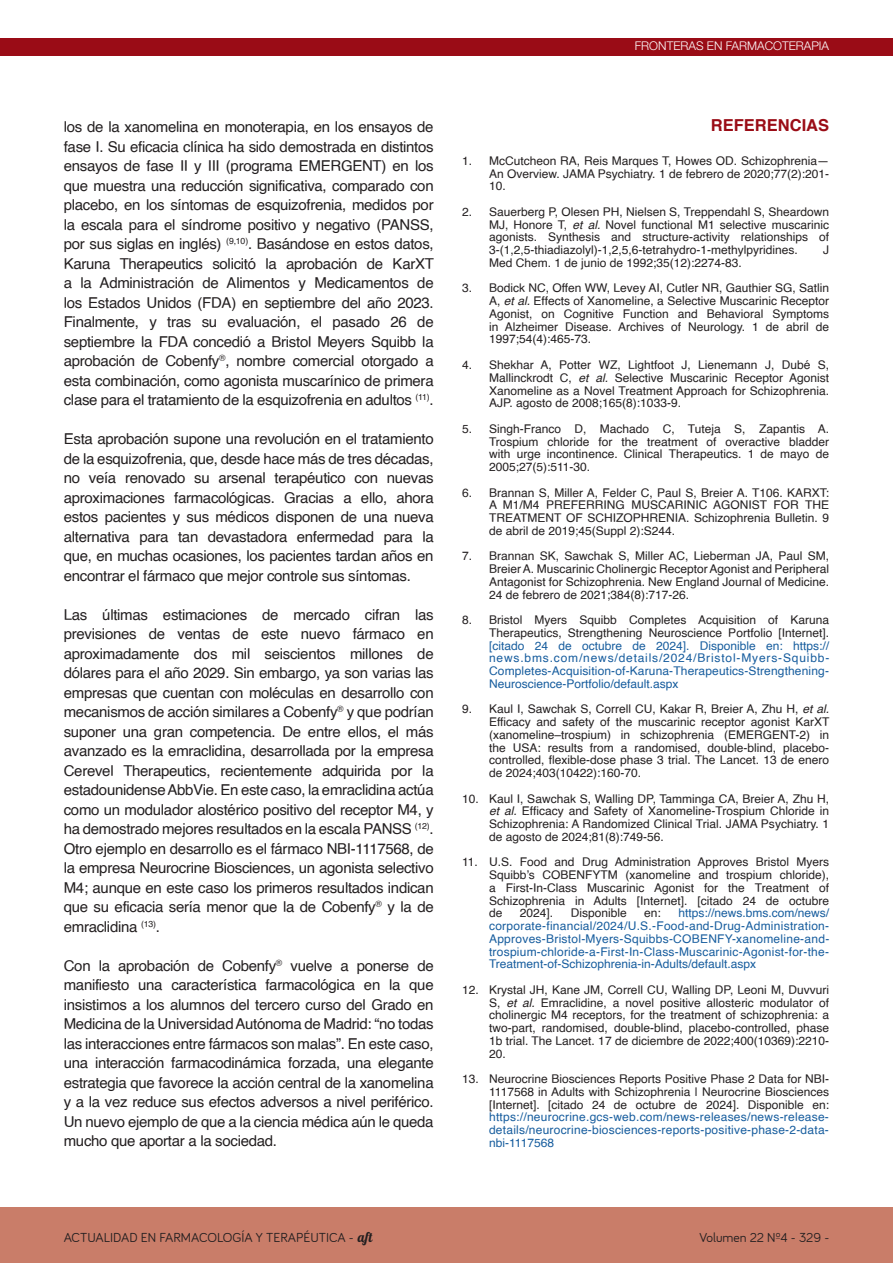
<style>
.page{position:relative;width:893px;height:1263px;background:#fff}
.page>*{position:absolute;margin:0;border:0;box-sizing:border-box;transform-origin:0 0}
.REFERENCIAS_BIBLIOGR{font:700 16.5px "Helvetica";color:#9a0c16}
.PÁRRAFO{font:15px/19.5px "Helvetica";letter-spacing:-.02em;color:#231f20;text-align:justify}
.NUMERACIÓN{font:13.5px "Bariol";color:#231f20}
.t1{font:12px/12.8px "Helvetica";color:#231f20;text-align:justify}
.t2{font:12px/12.8px "Helvetica";color:#175d9e;text-align:justify}
.t3{font:300 12px "Helvetica Neue";color:#fff}
.s1{font-style:italic}
.s2{color:#231f20}
.s3{color:#175d9e}
.s4{font-family:"Lobster 1.4"}
</style>
<div class="page">
<div style="left:0;top:1208px;width:893px;height:55px;background:#c97d69"></div>
<div style="left:0;top:38px;width:893px;height:17px;background:#9a0c16"></div>
<p class="PÁRRAFO" style="left:64px;top:117px;width:372px">los de la xanomelina en monoterapia, en los ensayos de fase I. Su eficacia clínica ha sido demostrada en distintos ensayos de fase II y III (programa EMERGENT) en los que muestra una reducción significativa, comparado con placebo, en los síntomas de esquizofrenia, medidos por la escala para el síndrome positivo y negativo (PANSS, por sus siglas en inglés) <sup>(9,10)</sup>. Basándose en estos datos, Karuna Therapeutics solicitó la aprobación de KarXT a la Administración de Alimentos y Medicamentos de los Estados Unidos (FDA) en septiembre del año 2023.<br>Finalmente, y tras su evaluación, el pasado 26 de septiembre la FDA concedió a Bristol Meyers Squibb la aprobación de Cobenfy<sup>®</sup>, nombre comercial otorgado a esta combinación, como agonista muscarínico de primera clase para el tratamiento de la esquizofrenia en adultos <sup>(11)</sup>.</p>
<p class="PÁRRAFO" style="left:64px;top:429px;width:371px">Esta aprobación supone una revolución en el tratamiento de la esquizofrenia, que, desde hace más de tres décadas, no veía renovado su arsenal terapéutico con nuevas aproximaciones farmacológicas. Gracias a ello, ahora estos pacientes y sus médicos disponen de una nueva alternativa para tan devastadora enfermedad para la que, en muchas ocasiones, los pacientes tardan años en encontrar el fármaco que mejor controle sus síntomas.</p>
<p class="PÁRRAFO" style="left:64px;top:605px;width:371px">Las últimas estimaciones de mercado cifran las previsiones de ventas de este nuevo fármaco en aproximadamente dos mil seiscientos millones de dólares para el año 2029. Sin embargo, ya son varias las empresas que cuentan con moléculas en desarrollo con mecanismos de acción similares a Cobenfy<sup>®</sup> y que podrían suponer una gran competencia. De entre ellos, el más avanzado es la emraclidina, desarrollada por la empresa Cerevel Therapeutics, recientemente adquirida por la estadounidense AbbVie. En este caso, la emraclidina actúa como un modulador alostérico positivo del receptor M4, y ha demostrado mejores resultados en la escala PANSS <sup>(12)</sup>.<br>Otro ejemplo en desarrollo es el fármaco NBI-1117568, de la empresa Neurocrine Biosciences, un agonista selectivo M4; aunque en este caso los primeros resultados indican que su eficacia sería menor que la de Cobenfy<sup>®</sup> y la de emraclidina <sup>(13)</sup>.</p>
<p class="PÁRRAFO" style="left:64px;top:956px;width:371px">Con la aprobación de Cobenfy<sup>®</sup> vuelve a ponerse de manifiesto una característica farmacológica en la que insistimos a los alumnos del tercero curso del Grado en Medicina de la Universidad Autónoma de Madrid: “no todas las interacciones entre fármacos son malas”. En este caso, una interacción farmacodinámica forzada, una elegante estrategia que favorece la acción central de la xanomelina y a la vez reduce sus efectos adversos a nivel periférico.<br>Un nuevo ejemplo de que a la ciencia médica aún le queda mucho que aportar a la sociedad.</p>
<p class="t3" style="left:635px;top:38px;width:196px">FRONTERAS EN FARMACOTERAPIA</p>
<p class="REFERENCIAS_BIBLIOGR" style="left:711px;top:112px;width:120px">REFERENCIAS</p>
<p class="t1" style="left:489px;top:155px;width:342px;text-indent:-27px">1. McCutcheon RA, Reis Marques T, Howes OD. Schizophrenia— An Overview. JAMA Psychiatry. 1 de febrero de 2020;77(2):201- 10.</p>
<p class="t1" style="left:489px;top:206px;width:342px;text-indent:-27px">2. Sauerberg P, Olesen PH, Nielsen S, Treppendahl S, Sheardown MJ, Honore T, <span class="s1">et al.</span> Novel functional M1 selective muscarinic agonists. Synthesis and structure-activity relationships of 3-(1,2,5-thiadiazolyl)-1,2,5,6-tetrahydro-1-methylpyridines.</p>
<p class="t1" style="left:823px;top:244px;width:7px">J</p>
<p class="t1" style="left:489px;top:257px;width:254px">Med Chem. 1 de junio de 1992;35(12):2274-83.</p>
<p class="t1" style="left:489px;top:282px;width:342px;text-indent:-27px">3. Bodick NC, Offen WW, Levey AI, Cutler NR, Gauthier SG, Satlin A, <span class="s1">et al.</span> Effects of Xanomeline, a Selective Muscarinic Receptor Agonist, on Cognitive Function and Behavioral Symptoms in Alzheimer Disease. Archives of Neurology. 1 de abril de 1997;54(4):465-73.</p>
<p class="t1" style="left:489px;top:359px;width:342px;text-indent:-27px">4. Shekhar A, Potter WZ, Lightfoot J, Lienemann J, Dubé S, Mallinckrodt C, <span class="s1">et al.</span> Selective Muscarinic Receptor Agonist Xanomeline as a Novel Treatment Approach for Schizophrenia.<br>AJP. agosto de 2008;165(8):1033-9.</p>
<p class="t1" style="left:489px;top:422px;width:342px;text-indent:-27px">5. Singh-Franco D, Machado C, Tuteja S, Zapantis A.<br>Trospium chloride for the treatment of overactive bladder with urge incontinence. Clinical Therapeutics. 1 de mayo de 2005;27(5):511-30.</p>
<p class="t1" style="left:489px;top:486px;width:342px;text-indent:-27px">6. Brannan S, Miller A, Felder C, Paul S, Breier A. T106. KARXT:<br>A M1/M4 PREFERRING MUSCARINIC AGONIST FOR THE TREATMENT OF SCHIZOPHRENIA. Schizophrenia Bulletin. 9 de abril de 2019;45(Suppl 2):S244.</p>
<p class="t1" style="left:489px;top:550px;width:342px;text-indent:-27px">7. Brannan SK, Sawchak S, Miller AC, Lieberman JA, Paul SM, Breier A. Muscarinic Cholinergic Receptor Agonist and Peripheral Antagonist for Schizophrenia. New England Journal of Medicine.<br>24 de febrero de 2021;384(8):717-26.</p>
<p class="t2" style="left:489px;top:614px;width:342px;text-indent:-27px"><span class="s2">8. Bristol Myers Squibb Completes Acquisition of Karuna Therapeutics, Strengthening Neuroscience Portfolio [Internet]. </span>[citado 24 de octubre de 2024]. Disponible en: https:// news.bms.com/news/details/2024/Bristol-Myers-Squibb-Completes-Acquisition-of-Karuna-Therapeutics-Strengthening-Neuroscience-Portfolio/default.aspx</p>
<p class="t1" style="left:489px;top:703px;width:342px;text-indent:-27px">9. Kaul I, Sawchak S, Correll CU, Kakar R, Breier A, Zhu H, <span class="s1">et al.<br></span>Efficacy and safety of the muscarinic receptor agonist KarXT (xanomeline–trospium) in schizophrenia (EMERGENT-2) in the USA: results from a randomised, double-blind, placebo&shy;controlled, flexible-dose phase 3 trial. The Lancet. 13 de enero de 2024;403(10422):160-70.</p>
<p class="t1" style="left:489px;top:792px;width:342px;text-indent:-27px">10. Kaul I, Sawchak S, Walling DP, Tamminga CA, Breier A, Zhu H, <span class="s1">et al.</span> Efficacy and Safety of Xanomeline-Trospium Chloride in Schizophrenia: A Randomized Clinical Trial. JAMA Psychiatry. 1 de agosto de 2024;81(8):749-56.</p>
<p class="t1" style="left:489px;top:856px;width:342px;text-indent:-27px">11. U.S. Food and Drug Administration Approves Bristol Myers Squibb’s COBENFYTM (xanomeline and trospium chloride), a First-In-Class Muscarinic Agonist for the Treatment of Schizophrenia in Adults [Internet]. [citado 24 de octubre de</p>
<p class="t1" style="left:520px;top:907px;width:35px">2024].</p>
<p class="t1" style="left:571px;top:907px;width:58px">Disponible</p>
<p class="t1" style="left:644px;top:907px;width:18px">en:</p>
<p class="t2" style="left:489px;top:907px;width:342px;text-indent:189px">https://news.bms.com/news/ corporate-financial/2024/U.S.-Food-and-Drug-Administration-Approves-Bristol-Myers-Squibbs-COBENFY-xanomeline-and&shy;trospium-chloride-a-First-In-Class-Muscarinic-Agonist-for-the-Treatment-of-Schizophrenia-in-Adults/default.aspx</p>
<p class="t1" style="left:489px;top:984px;width:342px;text-indent:-27px">12. Krystal JH, Kane JM, Correll CU, Walling DP, Leoni M, Duvvuri S, <span class="s1">et al.</span> Emraclidine, a novel positive allosteric modulator of cholinergic M4 receptors, for the treatment of schizophrenia: a two-part, randomised, double-blind, placebo-controlled, phase 1b trial. The Lancet. 17 de diciembre de 2022;400(10369):2210- 20.</p>
<p class="t1" style="left:489px;top:1073px;width:342px;text-indent:-27px">13. Neurocrine Biosciences Reports Positive Phase 2 Data for NBI-1117568 in Adults with Schizophrenia | Neurocrine Biosciences [Internet]. [citado 24 de octubre de 2024]. Disponible en: <span class="s3">https://neurocrine.gcs-web.com/news-releases/news-release&shy;details/neurocrine-biosciences-reports-positive-phase-2-data&shy;nbi-1117568</span></p>
<p class="NUMERACIÓN" style="left:64px;top:1229px;width:310px">ACTUALIDAD EN FARMACOLOGÍA Y TERAPÉUTICA - <span class="s4">aft</span></p>
<p class="NUMERACIÓN" style="left:699px;top:1230px;width:131px">Volumen 22 Nº4 - 329 -</p>
</div>
